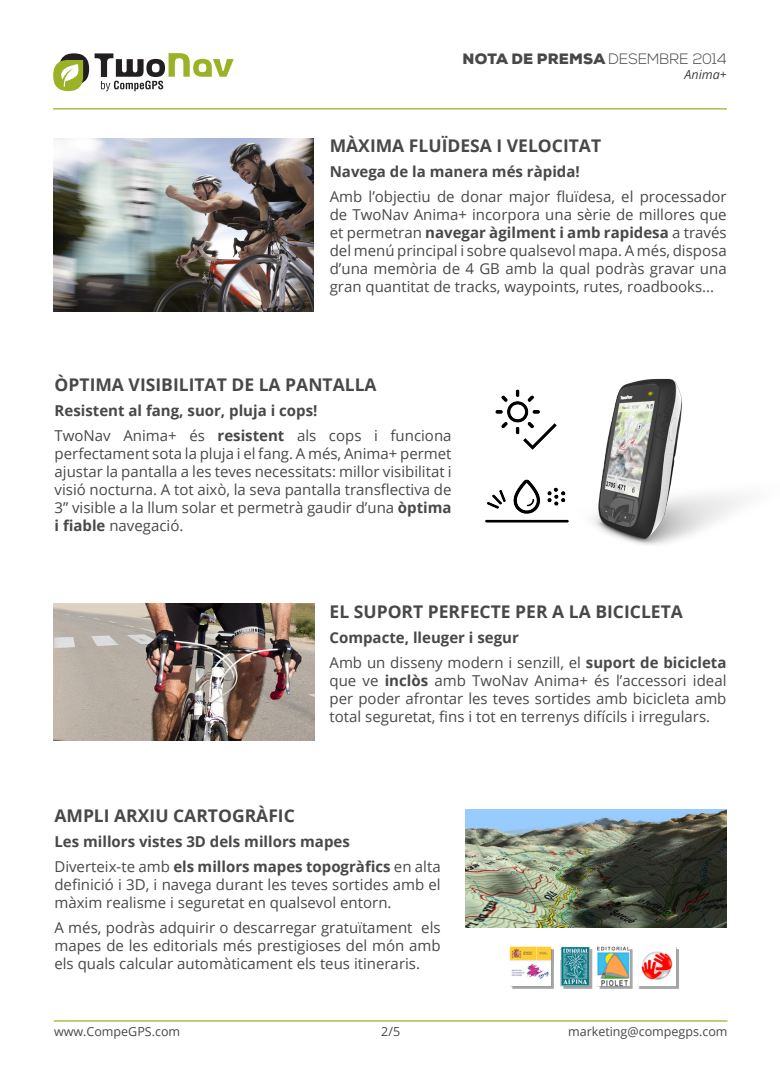
<style>
.page{position:relative;width:780px;height:1088px;background:#fff}
.page>*{position:absolute;margin:0;border:0;box-sizing:border-box;transform-origin:0 0}
.P1_justificado{font:700 17.5px "Open Sans";color:#484848}
.P1_justificado-2{font:15px/18px "Open Sans";color:#484848;text-align:justify}
.P1_justificado-3{font:700 15px "Open Sans";color:#484848}
.t1{font:900 15px "Nexa";letter-spacing:.015em;color:#484848}
.t2{font:12.5px "Open Sans";color:#484848}
.t3{font:italic 12.5px "Open Sans";color:#414042}
.s1{font-weight:300}
.s2{font-weight:700}
</style>
<div class="page">
<svg style="left:95px;top:53px;width:139px;height:38px"></svg>
<svg style="left:53px;top:53px;width:36px;height:38px"></svg>
<hr style="left:53px;top:108px;width:673px;height:1px;background:#9cb226">
<hr style="left:54px;top:1020px;width:673px;height:1px;background:#9cb226">
<img style="left:466px;top:810px;width:260px;height:117px">
<img style="left:495px;top:389px;width:45px;height:32px">
<img style="left:485px;top:421px;width:67px;height:102px">
<img style="left:552px;top:378px;width:193px;height:167px">
<img style="left:54px;top:138px;width:259px;height:173px">
<img style="left:53px;top:604px;width:261px;height:136px">
<img style="left:509px;top:946px;width:170px;height:43px">
<p class="t1" style="left:462px;top:50px;width:266px">NOTA DE PREMSA <span class="s1">DESEMBRE 2014</span></p>
<p class="t3" style="left:684px;top:66px;width:44px">Anima+</p>
<p class="P1_justificado" style="left:330px;top:133px;width:273px">MÀXIMA FLUÏDESA I VELOCITAT</p>
<p class="P1_justificado-3" style="left:330px;top:161px;width:251px">Navega de la manera més ràpida!</p>
<p class="P1_justificado-2" style="left:330px;top:187px;width:398px">Amb l’objectiu de donar major fluïdesa, el processador de TwoNav Anima+ incorpora una sèrie de millores que et permetran <span class="s2">navegar àgilment i amb rapidesa</span> a través del menú principal i sobre qualsevol mapa. A més, disposa d’una memòria de 4 GB amb la qual podràs gravar una gran quantitat de tracks, waypoints, rutes, roadbooks...</p>
<p class="P1_justificado" style="left:55px;top:372px;width:323px">ÒPTIMA VISIBILITAT DE LA PANTALLA</p>
<p class="P1_justificado-3" style="left:55px;top:400px;width:264px">Resistent al fang, suor, pluja i cops!</p>
<p class="P1_justificado-2" style="left:55px;top:426px;width:398px">TwoNav Anima+ és <span class="s2">resistent</span> als cops i funciona perfectament sota la pluja i el fang. A més, Anima+ permet ajustar la pantalla a les teves necessitats: millor visibilitat i visió nocturna. A tot això, la seva pantalla transflectiva de 3” visible a la llum solar et permetrà gaudir d’una <span class="s2">òptima i fiable</span> navegació.</p>
<p class="P1_justificado" style="left:329px;top:599px;width:355px">EL SUPORT PERFECTE PER A LA BICICLETA</p>
<p class="P1_justificado-3" style="left:329px;top:627px;width:191px">Compacte, lleuger i segur</p>
<p class="P1_justificado-2" style="left:329px;top:653px;width:398px">Amb un disseny modern i senzill, el <span class="s2">suport de bicicleta </span>que ve <span class="s2">inclòs</span> amb TwoNav Anima+ és l’accessori ideal per poder afrontar les teves sortides amb bicicleta amb total seguretat, fins i tot en terrenys difícils i irregulars.</p>
<p class="P1_justificado" style="left:54px;top:803px;width:242px">AMPLI ARXIU CARTOGRÀFIC</p>
<p class="P1_justificado-3" style="left:54px;top:831px;width:297px">Les millors vistes 3D dels millors mapes</p>
<p class="P1_justificado-2" style="left:54px;top:857px;width:388px">Diverteix-te amb <span class="s2">els millors mapes topogràfics</span> en alta definició i 3D, i navega durant les teves sortides amb el màxim realisme i seguretat en qualsevol entorn.</p>
<p class="P1_justificado-2" style="left:54px;top:918px;width:388px">A més, podràs adquirir o descarregar gratuïtament els mapes de les editorials més prestigioses del món amb els quals calcular automàticament els teus itineraris.</p>
<p class="t2" style="left:54px;top:1022px;width:128px">www.CompeGPS.com</p>
<p class="t2" style="left:381px;top:1022px;width:20px">2/5</p>
<p class="t2" style="left:568px;top:1022px;width:161px">marketing@compegps.com</p>
</div>
